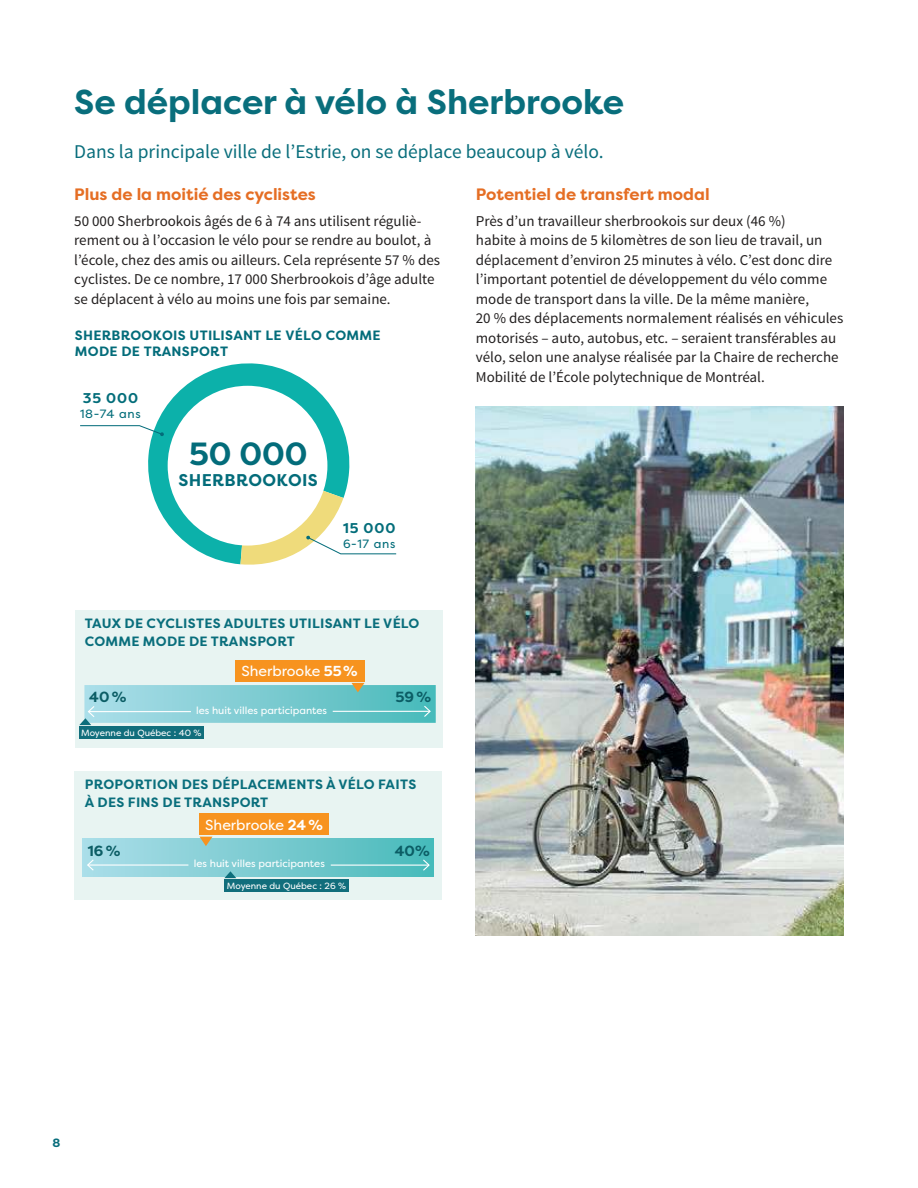
<style>
.page{position:relative;width:918px;height:1188px;background:#fff}
.page>*{position:absolute;margin:0;border:0;box-sizing:border-box;transform-origin:0 0}
.t1{font:700 34.5px "Filson Pro";color:#096e7c}
.t2{font:700 32.1px "Filson Pro";color:#036c7a}
.t3{font:19.5px "Source Sans Pro";color:#096e7c}
.t4{font:700 16.95px "Filson Pro";letter-spacing:.02em;color:#036c7a}
.t5{font:700 16.5px "Filson Pro";color:#e56e24}
.t6{font:15px/19.5px "Source Sans Pro";color:#221f1f}
.t7{font:700 14.7px "Filson Pro";color:#0b5d65}
.t8{font:14.4px "Filson Pro";color:#fff}
.t9{font:700 14.1px "Filson Pro";letter-spacing:.06em;color:#036d7a}
.t10{font:700 13.5px/18px "Filson Pro";letter-spacing:.02em;color:#096e7c}
.t11{font:700 13.5px/16.2px "Filson Pro";letter-spacing:.02em;color:#036c7a}
.t12{font:12px "Filson Pro";letter-spacing:.06em;color:#036d7a}
.t13{font:700 12px "Filson Pro";color:#096e7c}
.t14{font:10.35px "Filson Pro";color:#fff}
.t15{font:9px "Filson Pro";color:#fff}
.s1{font-weight:700}
</style>
<div class="page">
<div style="left:74px;top:771px;width:368px;height:129px;background:#e8f4f2"></div>
<img style="left:83px;top:839px;width:351px;height:37px">
<hr style="left:88px;top:864px;width:100px;height:2px;background:#fff">
<svg style="left:86px;top:858px;width:9px;height:14px"></svg>
<hr style="left:331px;top:865px;width:98px;height:1px;background:#fff">
<svg style="left:422px;top:858px;width:9px;height:14px"></svg>
<svg style="left:224px;top:871px;width:12px;height:7px"></svg>
<div style="left:224px;top:879px;width:125px;height:13px;background:#116e7c"></div>
<svg style="left:200px;top:837px;width:13px;height:9px"></svg>
<div style="left:199px;top:814px;width:130px;height:21px;background:#f7931f"></div>
<div style="left:75px;top:610px;width:368px;height:137px;background:#e8f4f2"></div>
<img style="left:85px;top:685px;width:351px;height:38px">
<hr style="left:88px;top:711px;width:103px;height:1px;background:#fff">
<svg style="left:79px;top:705px;width:17px;height:20px"></svg>
<div style="left:79px;top:726px;width:124px;height:13px;background:#116e7c"></div>
<svg style="left:352px;top:683px;width:12px;height:9px"></svg>
<div style="left:235px;top:660px;width:129px;height:21px;background:#f7931f"></div>
<hr style="left:333px;top:711px;width:97px;height:1px;background:#fff">
<svg style="left:423px;top:705px;width:9px;height:13px"></svg>
<img style="left:476px;top:406px;width:368px;height:530px">
<svg style="left:80px;top:363px;width:317px;height:202px"></svg>
<h1 class="t1" style="left:74px;top:82px;width:551px">Se déplacer à vélo à Sherbrooke</h1>
<h3 class="t3" style="left:74px;top:142px;width:531px">Dans la principale ville de l’Estrie, on se déplace beaucoup à vélo.</h3>
<p class="t5" style="left:74px;top:185px;width:243px">Plus de la moitié des cyclistes</p>
<p class="t6" style="left:74px;top:212px;width:367px">50 000 Sherbrookois âgés de 6 à 74 ans utilisent réguliè&shy;rement ou à l’occasion le vélo pour se rendre au boulot, à l’école, chez des amis ou ailleurs. Cela représente 57 % des cyclistes. De ce nombre, 17 000 Sherbrookois d’âge adulte se déplacent à vélo au moins une fois par semaine.</p>
<p class="t5" style="left:476px;top:185px;width:235px">Potentiel de transfert modal</p>
<p class="t6" style="left:476px;top:212px;width:369px">Près d’un travailleur sherbrookois sur deux (46 %)<br>habite à moins de 5 kilomètres de son lieu de travail, un déplacement d’environ 25 minutes à vélo. C’est donc dire l’important potentiel de développement du vélo comme mode de transport dans la ville. De la même manière,<br>20 % des déplacements normalement réalisés en véhicules motorisés – auto, autobus, etc. – seraient transférables au vélo, selon une analyse réalisée par la Chaire de recherche Mobilité de l’École polytechnique de Montréal.</p>
<p class="t11" style="left:75px;top:327px;width:307px">SHERBROOKOIS UTILISANT LE VÉLO COMME<br>MODE DE TRANSPORT</p>
<p class="t9" style="left:83px;top:390px;width:57px">35 000</p>
<p class="t12" style="left:80px;top:407px;width:62px">18-74 ans</p>
<h2 class="t2" style="left:189px;top:436px;width:120px">50 000</h2>
<p class="t4" style="left:179px;top:470px;width:141px">SHERBROOKOIS</p>
<p class="t9" style="left:343px;top:520px;width:54px">15 000</p>
<p class="t12" style="left:343px;top:537px;width:54px">6-17 ans</p>
<p class="t10" style="left:85px;top:615px;width:336px">TAUX DE CYCLISTES ADULTES UTILISANT LE VÉLO<br>COMME MODE DE TRANSPORT</p>
<p class="t8" style="left:241px;top:666px;width:118px">Sherbrooke <span class="s1">55 %</span></p>
<p class="t7" style="left:89px;top:689px;width:39px">40 %</p>
<p class="t7" style="left:395px;top:689px;width:37px">59 %</p>
<p class="t15" style="left:81px;top:729px;width:122px">Moyenne du Québec : 40 %</p>
<p class="t14" style="left:196px;top:706px;width:133px">les huit villes participantes</p>
<p class="t10" style="left:85px;top:775px;width:333px">PROPORTION DES DÉPLACEMENTS À VÉLO FAITS<br>À DES FINS DE TRANSPORT</p>
<p class="t7" style="left:88px;top:842px;width:34px">16 %</p>
<p class="t7" style="left:395px;top:842px;width:36px">40%</p>
<p class="t15" style="left:227px;top:881px;width:121px">Moyenne du Québec : 26 %</p>
<p class="t8" style="left:205px;top:819px;width:119px">Sherbrooke <span class="s1">24 %</span></p>
<p class="t14" style="left:194px;top:860px;width:133px">les huit villes participantes</p>
<p class="t13" style="left:52px;top:1137px;width:9px">8</p>
</div>
